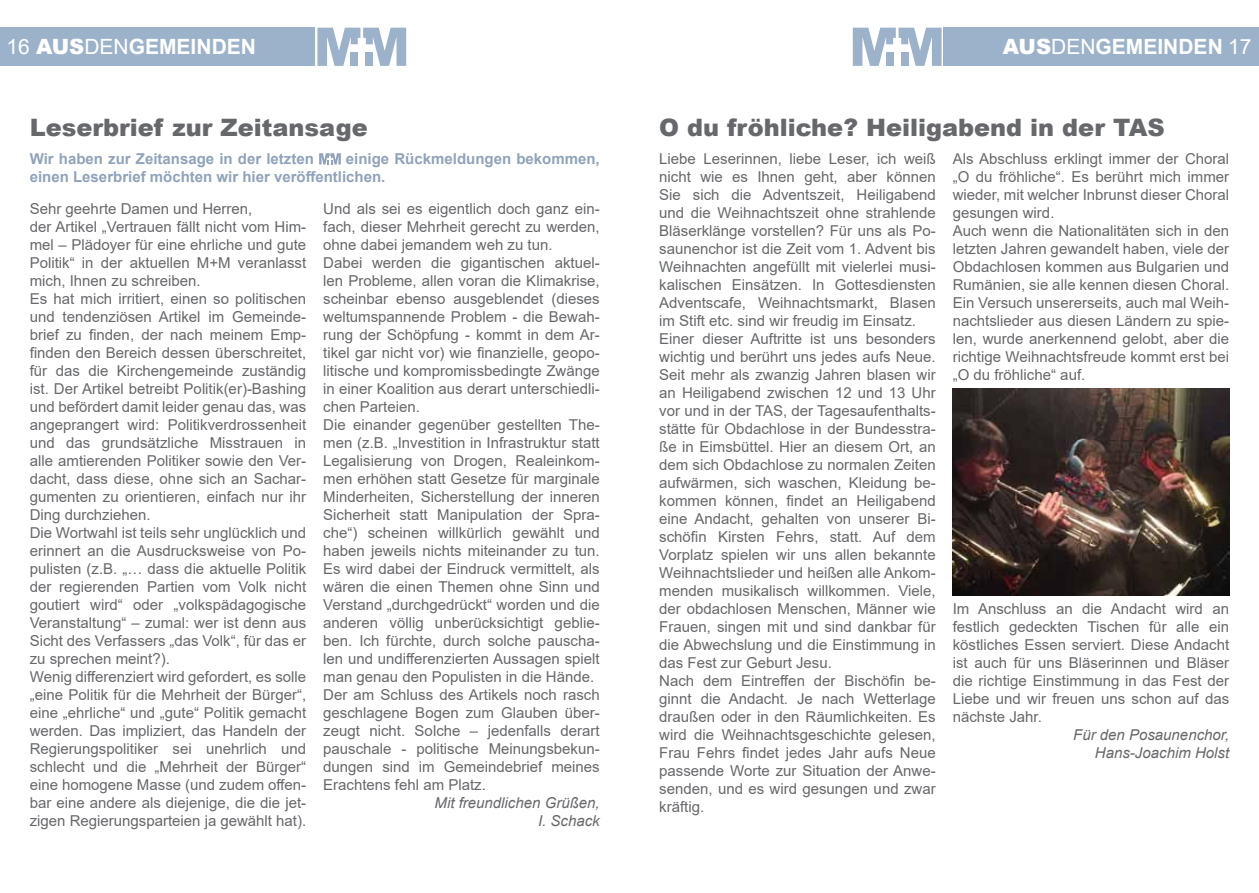
<style>
.page{position:relative;width:1259px;height:893px;background:#fff}
.page>*{position:absolute;margin:0;border:0;box-sizing:border-box;transform-origin:0 0}
.t1{font:900 24px "Arial";color:#67686b}
.t2{font:700 21px "Arial";color:#fff}
.t3{font:15px/18px "Arial";color:#67686b}
.t4{font:700 15px/18px "Arial";color:#8fa3ba}
.t5{font:italic 15px/18px "Arial";color:#67686b;text-align:right}
.s1{font-weight:400}
.s2{font-weight:900}
</style>
<div class="page">
<div style="left:0;top:28px;width:315px;height:38px;background:#9cb2cb"></div>
<div style="left:944px;top:28px;width:315px;height:38px;background:#9cb2cb"></div>
<svg style="left:317px;top:28px;width:89px;height:38px"></svg>
<div style="left:366px;top:52px;width:7px;height:14px;background:#9cb2cb"></div>
<svg style="left:853px;top:28px;width:88px;height:38px"></svg>
<div style="left:901px;top:52px;width:7px;height:14px;background:#9cb2cb"></div>
<img style="left:952px;top:388px;width:277px;height:207px">
<svg style="left:319px;top:153px;width:22px;height:11px"></svg>
<h2 class="t2" style="left:6px;top:32px;width:235px"><span class="s1">16</span> <span class="s2">AUS</span><span class="s1">DEN</span>GEMEINDEN</h2>
<h2 class="t2" style="left:1003px;top:32px;width:250px"><span class="s2">AUS</span><span class="s1">DEN</span>GEMEINDEN <span class="s1">17</span></h2>
<h1 class="t1" style="left:30px;top:110px;width:339px">Leserbrief zur Zeitansage</h1>
<p class="t4" style="left:30px;top:150px;width:571px;text-indent:316px">einige Rückmeldungen bekommen, einen Leserbrief möchten wir hier veröffentlichen.</p>
<p class="t4" style="left:30px;top:150px;width:286px">Wir haben zur Zeitansage in der letzten</p>
<p class="t3" style="left:30px;top:199px;width:278px">Sehr geehrte Damen und Herren,<br>der Artikel „Vertrauen fällt nicht vom Him&shy;mel – Plädoyer für eine ehrliche und gute Politik“ in der aktuellen M+M veranlasst mich, Ihnen zu schreiben.<br>Es hat mich irritiert, einen so politischen und tendenziösen Artikel im Gemeinde&shy;brief zu finden, der nach meinem Emp&shy;finden den Bereich dessen überschreitet, für das die Kirchengemeinde zuständig ist. Der Artikel betreibt Politik(er)-Bashing und befördert damit leider genau das, was angeprangert wird: Politikverdrossenheit und das grundsätzliche Misstrauen in alle amtierenden Politiker sowie den Ver&shy;dacht, dass diese, ohne sich an Sachar&shy;gumenten zu orientieren, einfach nur ihr Ding durchziehen.<br>Die Wortwahl ist teils sehr unglücklich und erinnert an die Ausdrucksweise von Po&shy;pulisten (z.B. „… dass die aktuelle Politik der regierenden Partien vom Volk nicht goutiert wird“ oder „volkspädagogische Veranstaltung“ – zumal: wer ist denn aus Sicht des Verfassers „das Volk“, für das er zu sprechen meint?).<br>Wenig differenziert wird gefordert, es solle „eine Politik für die Mehrheit der Bürger“, eine „ehrliche“ und „gute“ Politik gemacht werden. Das impliziert, das Handeln der Regierungspolitiker sei unehrlich und schlecht und die „Mehrheit der Bürger“ eine homogene Masse (und zudem offen&shy;bar eine andere als diejenige, die die jet&shy;zigen Regierungsparteien ja gewählt hat).</p>
<p class="t3" style="left:323px;top:199px;width:278px">Und als sei es eigentlich doch ganz ein&shy;fach, dieser Mehrheit gerecht zu werden, ohne dabei jemandem weh zu tun.<br>Dabei werden die gigantischen aktuel&shy;len Probleme, allen voran die Klimakrise, scheinbar ebenso ausgeblendet (dieses weltumspannende Problem - die Bewah&shy;rung der Schöpfung - kommt in dem Ar&shy;tikel gar nicht vor) wie finanzielle, geopo&shy;litische und kompromissbedingte Zwänge in einer Koalition aus derart unterschiedli&shy;chen Parteien.<br>Die einander gegenüber gestellten The&shy;men (z.B. „Investition in Infrastruktur statt Legalisierung von Drogen, Realeinkom&shy;men erhöhen statt Gesetze für marginale Minderheiten, Sicherstellung der inneren Sicherheit statt Manipulation der Spra&shy;che“) scheinen willkürlich gewählt und haben jeweils nichts miteinander zu tun.<br>Es wird dabei der Eindruck vermittelt, als wären die einen Themen ohne Sinn und Verstand „durchgedrückt“ worden und die anderen völlig unberücksichtigt geblie&shy;ben. Ich fürchte, durch solche pauscha&shy;len und undifferenzierten Aussagen spielt man genau den Populisten in die Hände.<br>Der am Schluss des Artikels noch rasch geschlagene Bogen zum Glauben über&shy;zeugt nicht. Solche – jedenfalls derart pauschale - politische Meinungsbekun&shy;dungen sind im Gemeindebrief meines Erachtens fehl am Platz.</p>
<p class="t5" style="left:434px;top:794px;width:167px">Mit freundlichen Grüßen,<br>I. Schack</p>
<h1 class="t1" style="left:659px;top:110px;width:507px">O du fröhliche? Heiligabend in der TAS</h1>
<p class="t3" style="left:659px;top:150px;width:278px">Liebe Leserinnen, liebe Leser, ich weiß nicht wie es Ihnen geht, aber können Sie sich die Adventszeit, Heiligabend und die Weihnachtszeit ohne strahlende Bläserklänge vorstellen? Für uns als Po&shy;saunenchor ist die Zeit vom 1. Advent bis Weihnachten angefüllt mit vielerlei musi&shy;kalischen Einsätzen. In Gottesdiensten Adventscafe, Weihnachtsmarkt, Blasen im Stift etc. sind wir freudig im Einsatz.<br>Einer dieser Auftritte ist uns besonders wichtig und berührt uns jedes aufs Neue.<br>Seit mehr als zwanzig Jahren blasen wir an Heiligabend zwischen 12 und 13 Uhr vor und in der TAS, der Tagesaufenthalts&shy;stätte für Obdachlose in der Bundesstra&shy;ße in Eimsbüttel. Hier an diesem Ort, an dem sich Obdachlose zu normalen Zeiten aufwärmen, sich waschen, Kleidung be&shy;kommen können, findet an Heiligabend eine Andacht, gehalten von unserer Bi&shy;schöfin Kirsten Fehrs, statt. Auf dem Vorplatz spielen wir uns allen bekannte Weihnachtslieder und heißen alle Ankom&shy;menden musikalisch willkommen. Viele, der obdachlosen Menschen, Männer wie Frauen, singen mit und sind dankbar für die Abwechslung und die Einstimmung in das Fest zur Geburt Jesu.<br>Nach dem Eintreffen der Bischöfin be&shy;ginnt die Andacht. Je nach Wetterlage draußen oder in den Räumlichkeiten. Es wird die Weihnachtsgeschichte gelesen, Frau Fehrs findet jedes Jahr aufs Neue passende Worte zur Situation der Anwe&shy;senden, und es wird gesungen und zwar kräftig.</p>
<p class="t3" style="left:952px;top:150px;width:278px">Als Abschluss erklingt immer der Choral „O du fröhliche“. Es berührt mich immer wieder, mit welcher Inbrunst dieser Choral gesungen wird.<br>Auch wenn die Nationalitäten sich in den letzten Jahren gewandelt haben, viele der Obdachlosen kommen aus Bulgarien und Rumänien, sie alle kennen diesen Choral.<br>Ein Versuch unsererseits, auch mal Weih&shy;nachtslieder aus diesen Ländern zu spie&shy;len, wurde anerkennend gelobt, aber die richtige Weihnachtsfreude kommt erst bei „O du fröhliche“ auf.</p>
<p class="t3" style="left:952px;top:600px;width:278px;text-align:justify">Im Anschluss an die Andacht wird an festlich gedeckten Tischen für alle ein köstliches Essen serviert. Diese Andacht ist auch für uns Bläserinnen und Bläser die richtige Einstimmung in das Fest der Liebe und wir freuen uns schon auf das nächste Jahr.</p>
<p class="t5" style="left:1073px;top:726px;width:157px">Für den Posaunenchor,<br>Hans-Joachim Holst</p>
</div>
